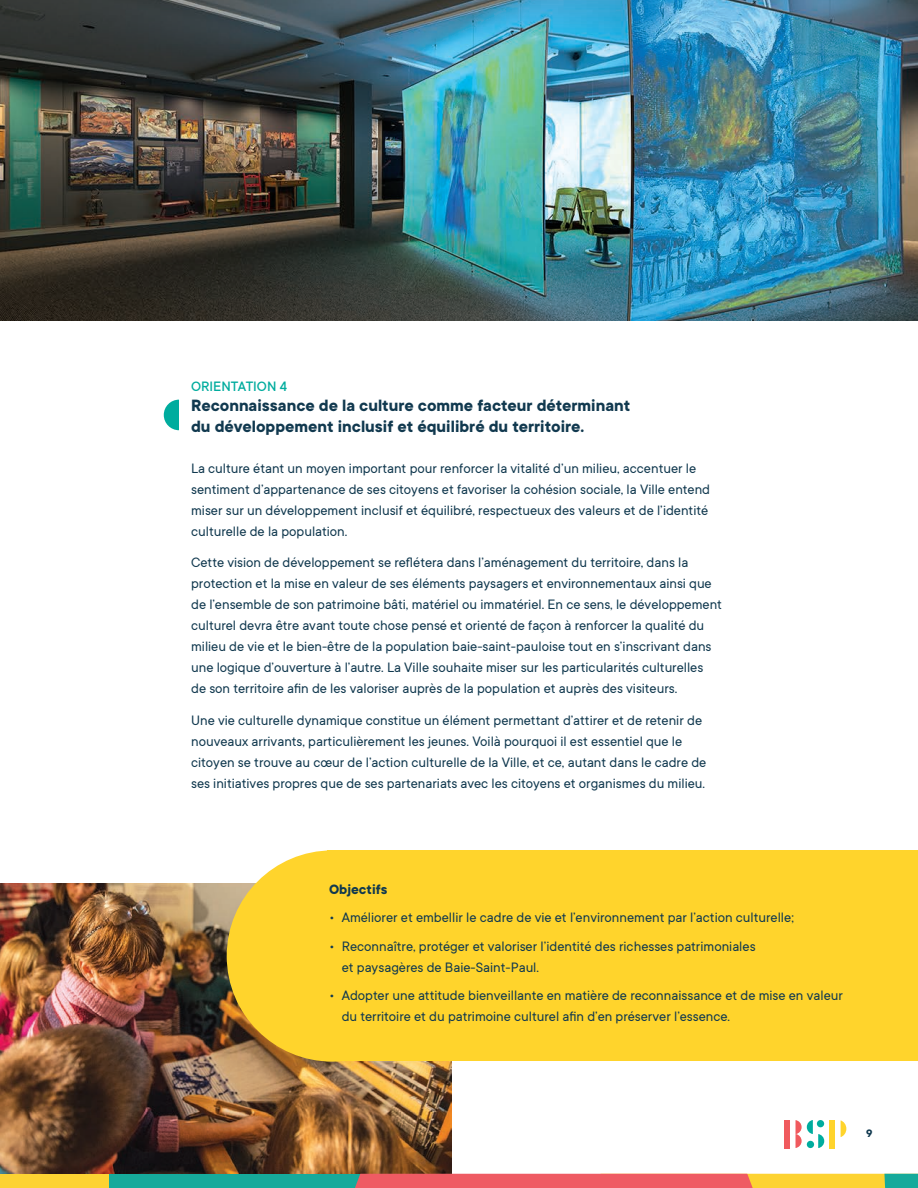
<style>
.page{position:relative;width:918px;height:1188px;background:#fff}
.page>*{position:absolute;margin:0;border:0;box-sizing:border-box;transform-origin:0 0}
.t1{font:700 18px/21.6px "TT Commons";color:#11394f}
.t2{font:15px/21px "TT Commons";color:#11394f}
.t3{font:500 15px "TT Commons";color:#00ac9e}
.t4{font:700 15px "TT Commons";color:#11394f}
.t5{font:700 12px "TT Commons";color:#11394f}
</style>
<div class="page">
<img style="left:0;top:883px;width:451px;height:291px">
<img style="left:0;top:0;width:918px;height:320px">
<div style="left:327px;top:850px;width:591px;height:211px;background:#ffd42c"></div>
<div style="left:89px;top:1174px;width:350px;height:14px;background:#16aa9b"></div>
<div style="left:0;top:1174px;width:108px;height:14px;background:#fdd332"></div>
<svg style="left:355px;top:1174px;width:563px;height:14px"></svg>
<div style="left:784px;top:1120px;width:5px;height:28px;background:#f05a5e"></div>
<svg style="left:841px;top:1120px;width:5px;height:17px"></svg>
<div style="left:829px;top:1120px;width:5px;height:28px;background:#ffd42c"></div>
<svg style="left:796px;top:1120px;width:28px;height:28px"></svg>
<svg style="left:164px;top:400px;width:14px;height:30px"></svg>
<svg style="left:227px;top:850px;width:158px;height:212px"></svg>
<p class="t3" style="left:191px;top:377px;width:97px">ORIENTATION 4</p>
<p class="t1" style="left:191px;top:395px;width:441px">Reconnaissance de la culture comme facteur déterminant du développement inclusif et équilibré du territoire.</p>
<p class="t2" style="left:191px;top:457px;width:521px">La culture étant un moyen important pour renforcer la vitalité d’un milieu, accentuer le sentiment d’appartenance de ses citoyens et favoriser la cohésion sociale, la Ville entend miser sur un développement inclusif et équilibré, respectueux des valeurs et de l’identité culturelle de la population.</p>
<p class="t2" style="left:191px;top:552px;width:532px">Cette vision de développement se reflétera dans l’aménagement du territoire, dans la protection et la mise en valeur de ses éléments paysagers et environnementaux ainsi que de l’ensemble de son patrimoine bâti, matériel ou immatériel. En ce sens, le développement culturel devra être avant toute chose pensé et orienté de façon à renforcer la qualité du milieu de vie et le bien-être de la population baie-saint-pauloise tout en s’inscrivant dans une logique d’ouverture à l’autre. La Ville souhaite miser sur les particularités culturelles de son territoire afin de les valoriser auprès de la population et auprès des visiteurs.</p>
<p class="t2" style="left:191px;top:709px;width:517px">Une vie culturelle dynamique constitue un élément permettant d’attirer et de retenir de nouveaux arrivants, particulièrement les jeunes. Voilà pourquoi il est essentiel que le citoyen se trouve au cœur de l’action culturelle de la Ville, et ce, autant dans le cadre de ses initiatives propres que de ses partenariats avec les citoyens et organismes du milieu.</p>
<p class="t4" style="left:329px;top:881px;width:60px">Objectifs</p>
<p class="t2" style="left:329px;top:907px;width:466px">• Améliorer et embellir le cadre de vie et l’environnement par l’action culturelle;</p>
<p class="t2" style="left:342px;top:935px;width:415px;text-indent:-13px">• Reconnaître, protéger et valoriser l’identité des richesses patrimoniales et paysagères de Baie-Saint-Paul.</p>
<p class="t2" style="left:342px;top:985px;width:503px;text-indent:-13px">• Adopter une attitude bienveillante en matière de reconnaissance et de mise en valeur du territoire et du patrimoine culturel afin d’en préserver l’essence.</p>
<p class="t5" style="left:866px;top:1127px;width:8px">9</p>
</div>
